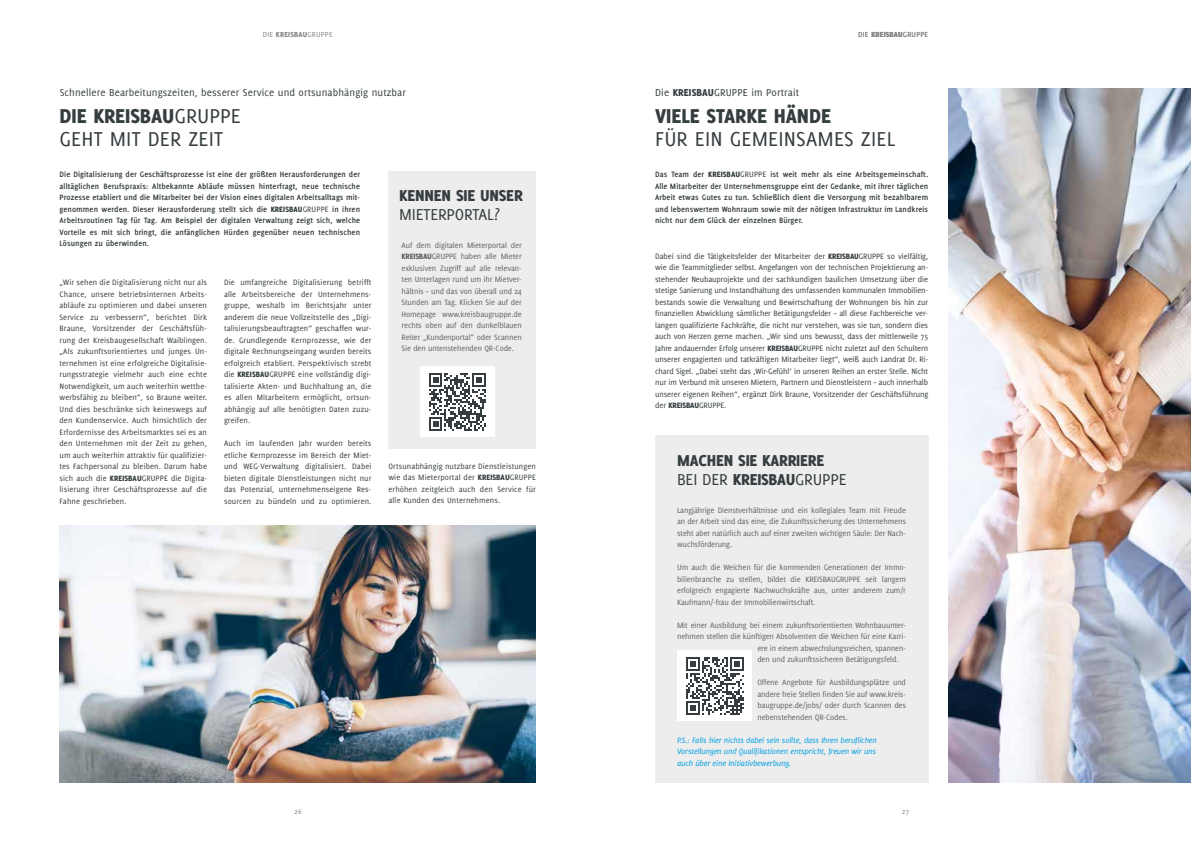
<style>
.page{position:relative;width:1191px;height:842px;background:#fff}
.page>*{position:absolute;margin:0;border:0;box-sizing:border-box;transform-origin:0 0}
.t1{font:22px/23px "Delicious";letter-spacing:.01em;color:#353d40}
.t2{font:800 22px "Delicious";color:#353d40}
.t3{font:800 17.3px/19.8px "Delicious";letter-spacing:-.01em;color:#353d40}
.t4{font:17.3px "Delicious";letter-spacing:-.01em;color:#353d40}
.t5{font:11px "Delicious";letter-spacing:.01em;color:#353d40}
.t6{font:8.5px/11.5px "Delicious";letter-spacing:.01em;color:#353d40;text-align:justify}
.t7{font:8.5px/11.5px "Delicious";letter-spacing:-.015em;color:#646363;text-align:justify}
.t8{font:700 8.5px/11.5px "Delicious";letter-spacing:.01em;color:#353d40;text-align:justify}
.t9{font:italic 8.5px/11.5px "Delicious";letter-spacing:-.015em;color:#009fe3;text-align:justify}
.t10{font:8px "Delicious";letter-spacing:.03em;color:#878787}
.s1{font-weight:800}
.s2{font-weight:400}
</style>
<div class="page">
<div style="left:655px;top:435px;width:273px;height:347px;background:#ededed"></div>
<div style="left:388px;top:171px;width:148px;height:278px;background:#ededed"></div>
<img style="left:948px;top:88px;width:243px;height:694px">
<div style="left:677px;top:650px;width:74px;height:71px;background:#fff"></div>
<div style="left:419px;top:366px;width:75px;height:71px;background:#fff"></div>
<svg style="left:686px;top:657px;width:57px;height:58px"></svg>
<svg style="left:429px;top:373px;width:57px;height:58px"></svg>
<img style="left:60px;top:525px;width:476px;height:257px">
<p class="t10" style="left:263px;top:30px;width:72px">DIE <span class="s1">KREISBAU</span>GRUPPE</p>
<p class="t10" style="left:858px;top:30px;width:72px">DIE <span class="s1">KREISBAU</span>GRUPPE</p>
<p class="t5" style="left:60px;top:86px;width:348px">Schnellere Bearbeitungszeiten, besserer Service und ortsunabhängig nutzbar</p>
<p class="t5" style="left:655px;top:86px;width:145px">Die <span class="s1">KREISBAU</span>GRUPPE im Portrait</p>
<h1 class="t1" style="left:60px;top:104px;width:183px"><span class="s1">DIE KREISBAU</span>GRUPPE<br>GEHT MIT DER ZEIT</h1>
<p class="t8" style="left:60px;top:169px;width:302px">Die Digitalisierung der Geschäftsprozesse ist eine der größten Herausforderungen der alltäglichen Berufspraxis: Altbekannte Abläufe müssen hinterfragt, neue technische Prozesse etabliert und die Mitarbeiter bei der Vision eines digitalen Arbeitsalltags mit&shy;genommen werden. Dieser Herausforderung stellt sich die <span class="s1">KREISBAU</span><span class="s2">GRUPPE</span> in ihren Arbeitsroutinen Tag für Tag. Am Beispiel der digitalen Verwaltung zeigt sich, welche Vorteile es mit sich bringt, die anfänglichen Hürden gegenüber neuen technischen Lösungen zu überwinden.</p>
<p class="t6" style="left:60px;top:276px;width:149px">„Wir sehen die Digitalisierung nicht nur als Chance, unsere betriebsinternen Arbeits&shy;abläufe zu optimieren und dabei unseren Service zu verbessern“, berichtet Dirk Braune, Vorsitzender der Geschäftsfüh&shy;rung der Kreisbaugesellschaft Waiblingen. „Als zukunftsorientiertes und junges Un&shy;ternehmen ist eine erfolgreiche Digitalisie&shy;rungsstrategie vielmehr auch eine echte Notwendigkeit, um auch weiterhin wettbe&shy;werbsfähig zu bleiben“, so Braune weiter.<br>Und dies beschränke sich keineswegs auf den Kundenservice. Auch hinsichtlich der Erfordernisse des Arbeitsmarktes sei es an den Unternehmen mit der Zeit zu gehen, um auch weiterhin attraktiv für qualifizier&shy;tes Fachpersonal zu bleiben. Darum habe sich auch die <span class="s1">KREISBAU</span>GRUPPE die Digita&shy;lisierung ihrer Geschäftsprozesse auf die Fahne geschrieben.</p>
<p class="t6" style="left:224px;top:276px;width:149px">Die umfangreiche Digitalisierung betrifft alle Arbeitsbereiche der Unternehmens&shy;gruppe, weshalb im Berichtsjahr unter anderem die neue Vollzeitstelle des „Digi&shy;talisierungsbeauftragten“ geschaffen wur&shy;de. Grundlegende Kernprozesse, wie der digitale Rechnungseingang wurden bereits erfolgreich etabliert. Perspektivisch strebt die <span class="s1">KREISBAU</span>GRUPPE eine vollständig digi&shy;talisierte Akten- und Buchhaltung an, die es allen Mitarbeitern ermöglicht, ortsun&shy;abhängig auf alle benötigten Daten zuzu&shy;greifen.</p>
<p class="t6" style="left:224px;top:437px;width:149px">Auch im laufenden Jahr wurden bereits etliche Kernprozesse im Bereich der Miet&shy;und WEG-Verwaltung digitalisiert. Dabei bieten digitale Dienstleistungen nicht nur das Potenzial, unternehmenseigene Res&shy;sourcen zu bündeln und zu optimieren.</p>
<h2 class="t3" style="left:399px;top:185px;width:125px">KENNEN SIE UNSER</h2>
<h2 class="t4" style="left:399px;top:205px;width:102px">MIETERPORTAL?</h2>
<p class="t7" style="left:401px;top:239px;width:122px">Auf dem digitalen Mieterportal der <span class="s1">KREISBAU</span>GRUPPE haben alle Mieter exklusiven Zugriff auf alle relevan&shy;ten Unterlagen rund um ihr Mietver&shy;hältnis – und das von überall und 24<br>Stunden am Tag. Klicken Sie auf der Homepage www.kreisbaugruppe.de rechts oben auf den dunkelblauen Reiter „Kundenportal“ oder Scannen Sie den untenstehenden QR-Code.</p>
<p class="t6" style="left:388px;top:460px;width:149px">Ortsunabhängig nutzbare Dienstleistungen wie das Mieterportal der <span class="s1">KREISBAU</span>GRUPPE erhöhen zeitgleich auch den Service für alle Kunden des Unternehmens.</p>
<h1 class="t2" style="left:655px;top:103px;width:178px">VIELE STARKE HÄNDE</h1>
<h1 class="t1" style="left:655px;top:127px;width:242px">FÜR EIN GEMEINSAMES ZIEL</h1>
<p class="t8" style="left:655px;top:169px;width:275px">Das Team der <span class="s1">KREISBAU</span><span class="s2">GRUPPE</span> ist weit mehr als eine Arbeitsgemeinschaft.<br>Alle Mitarbeiter der Unternehmensgruppe eint der Gedanke, mit ihrer täglichen Arbeit etwas Gutes zu tun. Schließlich dient die Versorgung mit bezahlbarem und lebenswertem Wohnraum sowie mit der nötigen Infrastruktur im Landkreis nicht nur dem Glück der einzelnen Bürger.</p>
<p class="t6" style="left:655px;top:250px;width:274px">Dabei sind die Tätigkeitsfelder der Mitarbeiter der <span class="s1">KREISBAU</span>GRUPPE so vielfältig, wie die Teammitglieder selbst. Angefangen von der technischen Projektierung an&shy;stehender Neubauprojekte und der sachkundigen baulichen Umsetzung über die stetige Sanierung und Instandhaltung des umfassenden kommunalen Immobilien&shy;bestands sowie die Verwaltung und Bewirtschaftung der Wohnungen bis hin zur finanziellen Abwicklung sämtlicher Betätigungsfelder – all diese Fachbereiche ver&shy;langen qualifizierte Fachkräfte, die nicht nur verstehen, was sie tun, sondern dies auch von Herzen gerne machen. „Wir sind uns bewusst, dass der mittlerweile 75<br>Jahre andauernder Erfolg unserer <span class="s1">KREISBAU</span>GRUPPE nicht zuletzt auf den Schultern unserer engagierten und tatkräftigen Mitarbeiter liegt“, weiß auch Landrat Dr. Ri&shy;chard Sigel. „Dabei steht das ‚Wir-Gefühl‘ in unseren Reihen an erster Stelle. Nicht nur im Verbund mit unseren Mietern, Partnern und Dienstleistern – auch innerhalb unserer eigenen Reihen“, ergänzt Dirk Braune, Vorsitzender der Geschäftsführung der <span class="s1">KREISBAU</span>GRUPPE.</p>
<h2 class="t3" style="left:677px;top:450px;width:171px">MACHEN SIE KARRIERE<br><span class="s2">BEI DER</span> KREISBAU<span class="s2">GRUPPE</span></h2>
<p class="t7" style="left:677px;top:504px;width:230px">Langjährige Dienstverhältnisse und ein kollegiales Team mit Freude an der Arbeit sind das eine, die Zukunftssicherung des Unternehmens steht aber natürlich auch auf einer zweiten wichtigen Säule: Der Nach&shy;wuchsförderung.</p>
<p class="t7" style="left:677px;top:561px;width:230px">Um auch die Weichen für die kommenden Generationen der Immo&shy;bilienbranche zu stellen, bildet die KREISBAUGRUPPE seit langem erfolgreich engagierte Nachwuchskräfte aus, unter anderem zum/r Kaufmann/-frau der Immobilienwirtschaft.</p>
<p class="t7" style="left:677px;top:619px;width:230px">Mit einer Ausbildung bei einem zukunftsorientierten Wohnbauunter-</p>
<p class="t7" style="left:677px;top:630px;width:230px">nehmen stellen die künftigen Absolventen die Weichen für eine Karri-</p>
<p class="t7" style="left:757px;top:642px;width:150px">ere in einem abwechslungsreichen, spannen-</p>
<p class="t7" style="left:757px;top:653px;width:143px">den und zukunftssicheren Betätigungsfeld.</p>
<p class="t7" style="left:757px;top:676px;width:150px">Offene Angebote für Ausbildungsplätze und andere freie Stellen finden Sie auf www.kreis&shy;baugruppe.de/jobs/ oder durch Scannen des nebenstehenden QR-Codes.</p>
<p class="t9" style="left:677px;top:734px;width:201px">P.S.: Falls hier nichts dabei sein sollte, dass Ihren beruflichen Vorstellungen und Qualifikationen entspricht, freuen wir uns auch über eine Initiativbewerbung.</p>
<p class="t10" style="left:294px;top:807px;width:9px">26</p>
<p class="t10" style="left:901px;top:807px;width:9px">27</p>
</div>
